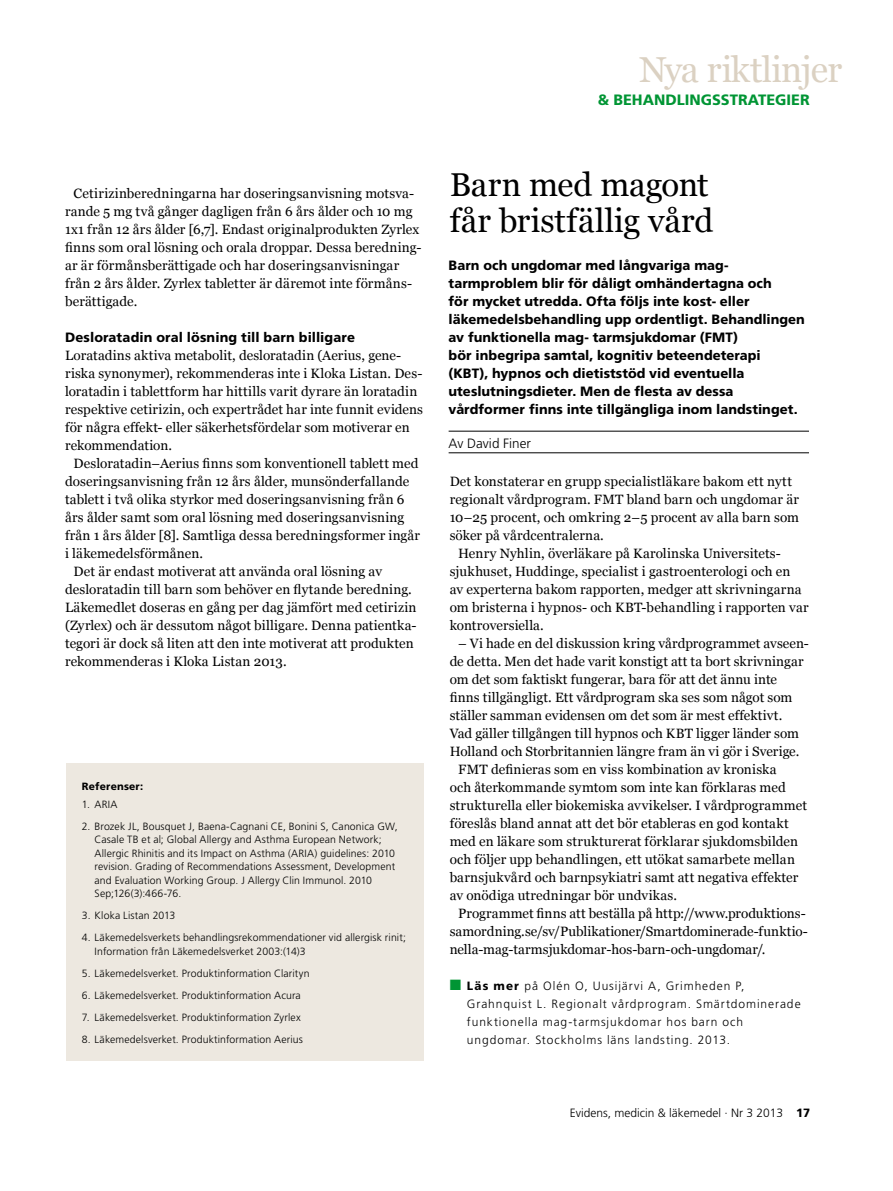
<style>
.page{position:relative;width:893px;height:1191px;background:#fff}
.page>*{position:absolute;margin:0;border:0;box-sizing:border-box;transform-origin:0 0}
.t1{font:36px "Georgia";letter-spacing:-.03em;color:#dbd1c2}
.t2{font:33px/36px "Georgia";letter-spacing:-.005em;color:#000}
.t3{font:800 15px "Frutiger SLLOTF";color:#009534}
.t4{font:13.5px/18px "Georgia";letter-spacing:.01em;color:#000}
.t5{font:800 13.5px/18px "Frutiger SLLOTF";color:#000}
.t6{font:300 13.5px "Frutiger SLLOTF";color:#000}
.t7{font:300 12px/18px "Frutiger SLLOTF";letter-spacing:.075em;color:#000}
.t8{font:300 12px "Frutiger SLLOTF";color:#000}
.t9{font:300 10.5px/13.5px "Frutiger SLLOTF";letter-spacing:.01em;color:#000}
.t10{font:800 10.5px "Frutiger SLLOTF";letter-spacing:.02em;color:#000}
.s1{color:#009534}
.s2{font-weight:800}
</style>
<div class="page">
<div style="left:66px;top:763px;width:357px;height:298px;background:#ede8e0"></div>
<hr style="left:449px;top:431px;width:360px;height:1px;background:#000">
<hr style="left:449px;top:452px;width:360px;height:1px;background:#000">
<h1 class="t1" style="left:639px;top:48px;width:205px">Nya riktlinjer</h1>
<p class="t3" style="left:598px;top:91px;width:58px">&amp; BEHAND</p>
<p class="t3" style="left:677px;top:91px;width:46px">LINGSSTRATE</p>
<p class="t3" style="left:775px;top:91px;width:20px">GIER</p>
<p class="t4" style="left:65px;top:185px;width:358px;text-indent:9px">Cetirizinberedningarna har doseringsanvisning motsva&shy;rande 5 mg två gånger dagligen från 6 års ålder och 10 mg 1x1 från 12 års ålder [6,7]. Endast originalprodukten Zyrlex finns som oral lösning och orala droppar. Dessa beredning&shy;ar är förmånsberättigade och har doseringsanvisningar från 2 års ålder. Zyrlex tabletter är däremot inte förmåns&shy;berättigade.</p>
<p class="t5" style="left:65px;top:328px;width:292px">Desloratadin oral lösning till barn billigare</p>
<p class="t4" style="left:65px;top:347px;width:359px">Loratadins aktiva metabolit, desloratadin (Aerius, gene&shy;riska synonymer), rekommenderas inte i Kloka Listan. Des&shy;loratadin i tablettform har hittills varit dyrare än loratadin respektive cetirizin, och expertrådet har inte funnit evidens för några effekt- eller säkerhetsfördelar som motiverar en rekommendation.</p>
<p class="t4" style="left:74px;top:455px;width:347px">Desloratadin–Aerius finns som konventionell tablett med</p>
<p class="t4" style="left:65px;top:473px;width:346px">doseringsanvisning från 12 års ålder, munsönderfallande</p>
<p class="t4" style="left:65px;top:491px;width:341px">tablett i två olika styrkor med doseringsanvisning från 6</p>
<p class="t4" style="left:65px;top:509px;width:341px">års ålder samt som oral lösning med doseringsanvisning</p>
<p class="t4" style="left:65px;top:527px;width:357px">från 1 års ålder [8]. Samtliga dessa beredningsformer ingår</p>
<p class="t4" style="left:65px;top:545px;width:139px">i läkemedelsförmånen.</p>
<p class="t4" style="left:74px;top:563px;width:310px">Det är endast motiverat att använda oral lösning av</p>
<p class="t4" style="left:65px;top:581px;width:348px">desloratadin till barn som behöver en flytande beredning.</p>
<p class="t4" style="left:65px;top:599px;width:353px">Läkemedlet doseras en gång per dag jämfört med cetirizin</p>
<p class="t4" style="left:65px;top:617px;width:353px">(Zyrlex) och är dessutom något billigare. Denna patientka-</p>
<p class="t4" style="left:65px;top:635px;width:350px">tegori är dock så liten att den inte motiverat att produkten</p>
<p class="t4" style="left:65px;top:653px;width:223px">rekommenderas i Kloka Listan 2013.</p>
<p class="t10" style="left:82px;top:780px;width:63px">Referenser:</p>
<p class="t9" style="left:82px;top:797px;width:37px">1. ARIA</p>
<p class="t9" style="left:95px;top:819px;width:305px;text-indent:-13px">2. Brozek JL, Bousquet J, Baena-Cagnani CE, Bonini S, Canonica GW, Casale TB et al; Global Allergy and Asthma European Network; Allergic Rhinitis and its Impact on Asthma (ARIA) guidelines: 2010 revision. Grading of Recommendations Assessment, Development and Evaluation Working Group. J Allergy Clin Immunol. 2010<br>Sep;126(3):466-76.</p>
<p class="t9" style="left:82px;top:909px;width:95px">3. Kloka Listan 2013</p>
<p class="t9" style="left:95px;top:931px;width:313px;text-indent:-13px">4. Läkemedelsverkets behandlingsrekommendationer vid allergisk rinit;<br>Information från Läkemedelsverket 2003:(14)3</p>
<p class="t9" style="left:82px;top:966px;width:229px">5. Läkemedelsverket. Produktinformation Clarityn</p>
<p class="t9" style="left:82px;top:988px;width:220px">6. Läkemedelsverket. Produktinformation Acura</p>
<p class="t9" style="left:82px;top:1010px;width:220px">7. Läkemedelsverket. Produktinformation Zyrlex</p>
<p class="t9" style="left:82px;top:1032px;width:222px">8. Läkemedelsverket. Produktinformation Aerius</p>
<h2 class="t2" style="left:450px;top:167px;width:265px">Barn med magont får bristfällig vård</h2>
<p class="t5" style="left:449px;top:256px;width:358px">Barn och ungdomar med långvariga mag&shy;tarmproblem blir för dåligt omhändertagna och<br>för mycket utredda. Ofta följs inte kost- eller läkemedelsbehandling upp ordentligt. Behandlingen av funktionella mag- tarmsjukdomar (FMT)<br>bör inbegripa samtal, kognitiv beteendeterapi<br>(KBT), hypnos och dietiststöd vid eventuella uteslutningsdieter. Men de flesta av dessa vårdformer finns inte tillgängliga inom landstinget.</p>
<p class="t6" style="left:449px;top:436px;width:84px">Av David Finer</p>
<p class="t4" style="left:450px;top:473px;width:351px">Det konstaterar en grupp specialistläkare bakom ett nytt regionalt vårdprogram. FMT bland barn och ungdomar är 10–25 procent, och omkring 2–5 procent av alla barn som söker på vårdcentralerna.</p>
<p class="t4" style="left:450px;top:545px;width:360px;text-indent:9px">Henry Nyhlin, överläkare på Karolinska Universitets&shy;sjukhuset, Huddinge, specialist i gastroenterologi och en<br>av experterna bakom rapporten, medger att skrivningarna om bristerna i hypnos- och KBT-behandling i rapporten var kontroversiella.</p>
<p class="t4" style="left:458px;top:635px;width:352px">– Vi hade en del diskussion kring vårdprogrammet avseen-</p>
<p class="t4" style="left:450px;top:653px;width:355px">de detta. Men det hade varit konstigt att ta bort skrivningar</p>
<p class="t4" style="left:450px;top:671px;width:329px">om det som faktiskt fungerar, bara för att det ännu inte</p>
<p class="t4" style="left:450px;top:689px;width:344px">finns tillgängligt. Ett vårdprogram ska ses som något som</p>
<p class="t4" style="left:450px;top:707px;width:334px">ställer samman evidensen om det som är mest effektivt.</p>
<p class="t4" style="left:450px;top:725px;width:351px">Vad gäller tillgången till hypnos och KBT ligger länder som</p>
<p class="t4" style="left:450px;top:743px;width:351px">Holland och Storbritannien längre fram än vi gör i Sverige.</p>
<p class="t4" style="left:458px;top:761px;width:320px">FMT definieras som en viss kombination av kroniska</p>
<p class="t4" style="left:450px;top:779px;width:338px">och återkommande symtom som inte kan förklaras med</p>
<p class="t4" style="left:450px;top:797px;width:359px">strukturella eller biokemiska avvikelser. I vårdprogrammet</p>
<p class="t4" style="left:450px;top:815px;width:341px">föreslås bland annat att det bör etableras en god kontakt</p>
<p class="t4" style="left:450px;top:833px;width:350px">med en läkare som strukturerat förklarar sjukdomsbilden</p>
<p class="t4" style="left:450px;top:851px;width:347px">och följer upp behandlingen, ett utökat samarbete mellan</p>
<p class="t4" style="left:450px;top:869px;width:350px">barnsjukvård och barnpsykiatri samt att negativa effekter</p>
<p class="t4" style="left:450px;top:887px;width:229px">av onödiga utredningar bör undvikas.</p>
<p class="t4" style="left:458px;top:905px;width:349px">Programmet finns att beställa på http://www.produktions-</p>
<p class="t4" style="left:450px;top:923px;width:360px">samordning.se/sv/Publikationer/Smartdominerade-funktio-</p>
<p class="t4" style="left:450px;top:941px;width:317px">nella-mag-tarmsjukdomar-hos-barn-och-ungdomar/.</p>
<p class="t7" style="left:467px;top:977px;width:335px;text-indent:-17px"><span class="s1">■</span> <span class="s2">Läs mer</span> på Olén O, Uusijärvi A, Grimheden P, Grahnquist L. Regionalt vårdprogram. Smärtdominerade funktionella mag-tarmsjukdomar hos barn och ungdomar. Stockholms läns landsting. 2013.</p>
<p class="t8" style="left:570px;top:1106px;width:242px">Evidens, medicin &amp; läkemedel · Nr 3 2013 <span class="s2">17</span></p>
</div>
